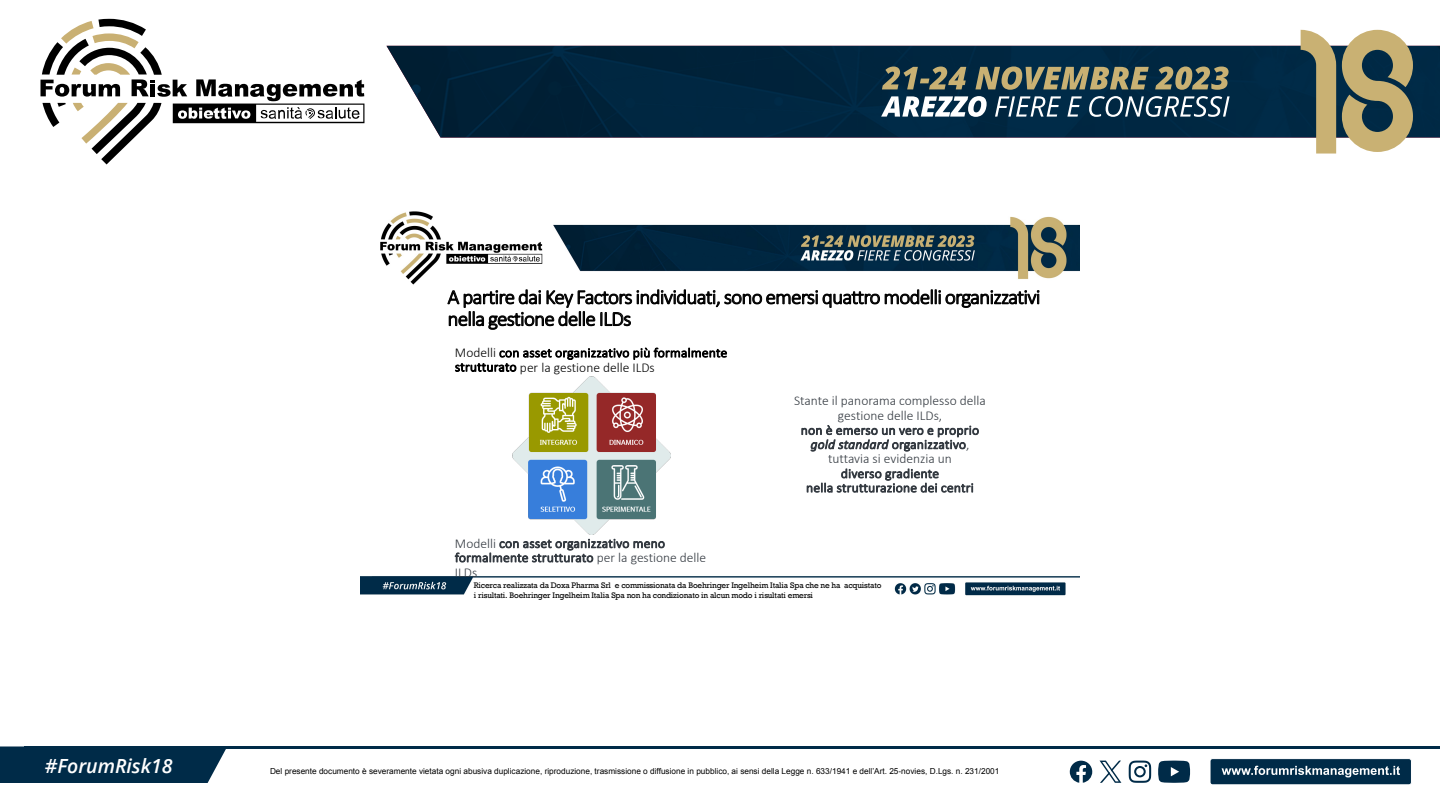
<style>
.page{position:relative;width:1440px;height:810px;background:#fff}
.page>*{position:absolute;margin:0;border:0;box-sizing:border-box;transform-origin:0 0}
.t1{font:300 20.62px/21.8px "Calibri";letter-spacing:-.035em;color:#000}
.t2{font:italic 600 19.5px "Open Sans";color:#fff}
.t3{font:300 13.5px/14.2px "Calibri";color:#343a41;text-align:center}
.t4{font:300 13.5px "Calibri";color:#000}
.t5{font:300 13.2px/14.2px "Calibri";letter-spacing:.02em;color:#343a41;text-align:center}
.t6{font:300 13.2px "Calibri";letter-spacing:.02em;color:#000}
.t7{font:8.25px/9.9px "Rockwell";letter-spacing:-.02em;color:#000}
.t8{font:8.25px "Arial";color:#000}
.s1{font-size:13.5px}
.s2{font-size:13.2px}
.s3{font-style:italic}
</style>
<div class="page">
<div style="left:0;top:746px;width:226px;height:37px;background:#002b48"></div>
<div style="left:1210px;top:759px;width:201px;height:26px;background:#002b48;border-radius:3px"></div>
<div style="left:1210px;top:758px;width:202px;height:27px;border:1px solid #fff;border-radius:3px"></div>
<svg style="left:1222px;top:766px;width:178px;height:11px"></svg>
<hr style="left:24px;top:746px;width:1416px;height:3px;background:#002b48">
<img style="left:386px;top:46px;width:1054px;height:92px">
<svg style="left:1342px;top:30px;width:71px;height:122px;background:#9a9575"></svg>
<svg style="left:1301px;top:30px;width:35px;height:124px;background:#929074"></svg>
<svg style="left:40px;top:19px;width:324px;height:145px"></svg>
<svg style="left:881px;top:96px;width:349px;height:21px"></svg>
<svg style="left:882px;top:66px;width:347px;height:24px;background:#656c5b"></svg>
<svg style="left:1129px;top:761px;width:22px;height:22px"></svg>
<svg style="left:1158px;top:761px;width:32px;height:22px"></svg>
<svg style="left:1070px;top:761px;width:22px;height:22px"></svg>
<svg style="left:1100px;top:761px;width:21px;height:22px"></svg>
<img style="left:360px;top:211px;width:720px;height:385px">
<img style="left:513px;top:376px;width:158px;height:158px">
<h1 class="t1" style="left:448px;top:286px;width:594px">A partire dai Key Factors individuati, sono emersi quattro modelli organizzativi nella gestione delle ILDs</h1>
<h3 class="t6" style="left:455px;top:345px;width:274px"><span class="s1">Modelli</span> con asset organizzativo più formalmente</h3>
<h3 class="t4" style="left:455px;top:359px;width:201px"><span class="s2">strutturato</span> per la gestione delle ILDs</h3>
<h3 class="t5" style="left:455px;top:536px;width:253px;text-align:left"><span class="s1">Modelli</span> con asset organizzativo meno formalmente strutturato <span class="s1">per la gestione delle</span></h3>
<h3 class="t3" style="left:455px;top:565px;width:24px">ILDs</h3>
<h3 class="t3" style="left:794px;top:394px;width:193px">Stante il panorama complesso della gestione delle ILDs,</h3>
<h3 class="t5" style="left:801px;top:423px;width:180px">non è emerso un vero e proprio <span class="s3">gold standard</span> organizzativo<span class="s1">,</span></h3>
<h3 class="t3" style="left:828px;top:451px;width:125px">tuttavia si evidenzia un</h3>
<h3 class="t5" style="left:806px;top:466px;width:169px">diverso gradiente<br>nella strutturazione dei centri</h3>
<p class="t7" style="left:474px;top:580px;width:409px">Ricerca realizzata da Doxa Pharma Srl e commissionata da Boehringer Ingelheim Italia Spa che ne ha acquistato i risultati. Boehringer Ingelheim Italia Spa non ha condizionato in alcun modo i risultati emersi</p>
<h2 class="t2" style="left:45px;top:752px;width:129px">#ForumRisk18</h2>
<p class="t8" style="left:270px;top:766px;width:731px">Del presente documento è severamente vietata ogni abusiva duplicazione, riproduzione, trasmissione o diffusione in pubblico, ai sensi della Legge n. 633/1941 e dell’Art. 25-novies, D.Lgs. n. 231/2001</p>
</div>
